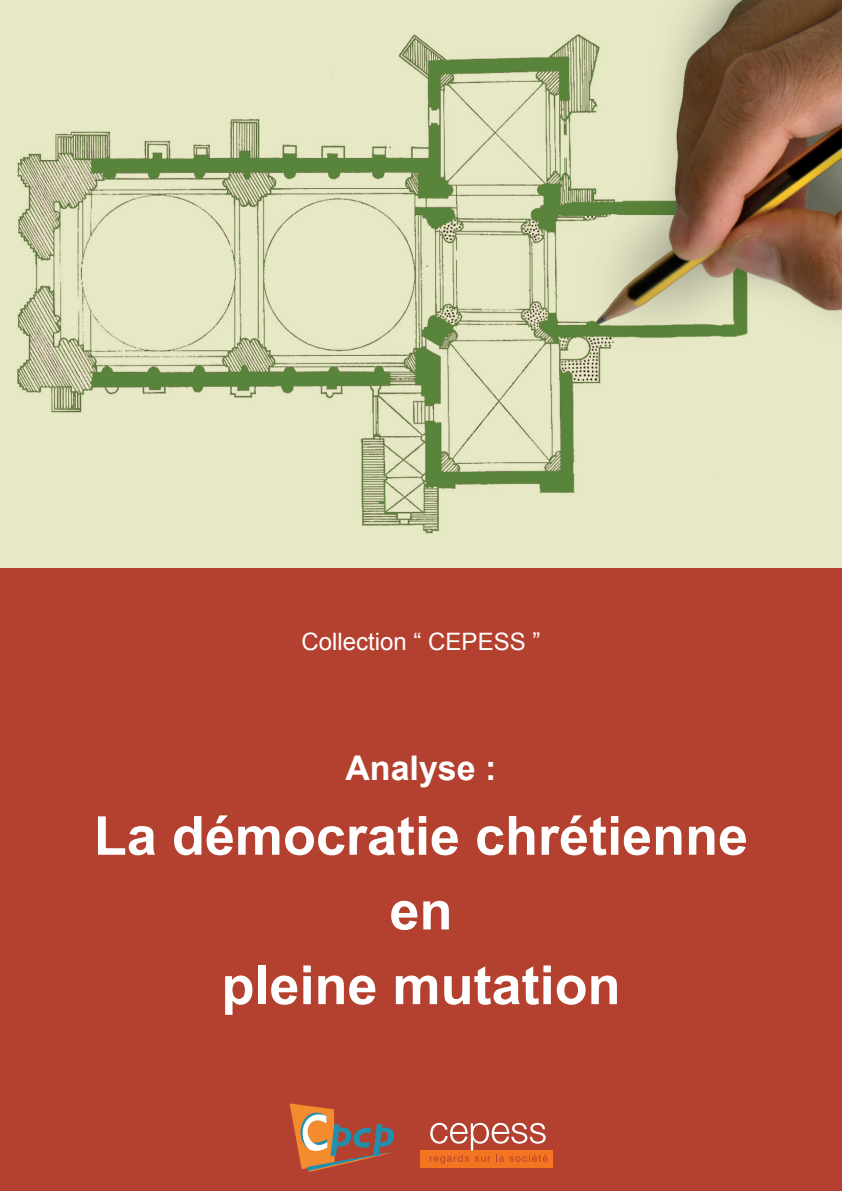
<style>
.page{position:relative;width:842px;height:1191px;background:#b4412f}
.page>*{position:absolute;margin:0;border:0;box-sizing:border-box;transform-origin:0 0}
.t1{font:700 54px/74.6px "Arial";color:#fff;text-align:center}
.t2{font:700 34px "Arial";color:#fff}
.t3{font:24px "Arial";color:#fff}
</style>
<div class="page">
<svg style="left:290px;top:1103px;width:104px;height:69px"></svg>
<div style="left:420px;top:1150px;width:132px;height:18px;background:#f47521"></div>
<svg style="left:430px;top:1122px;width:118px;height:42px"></svg>
<img style="left:0;top:0;width:842px;height:567px">
<p class="t3" style="left:302px;top:625px;width:240px">Collection “ CEPESS ”</p>
<p class="t2" style="left:345px;top:745px;width:153px">Analyse :</p>
<p class="t1" style="left:94px;top:800px;width:656px">La démocratie chrétienne en<br>pleine mutation</p>
</div>
